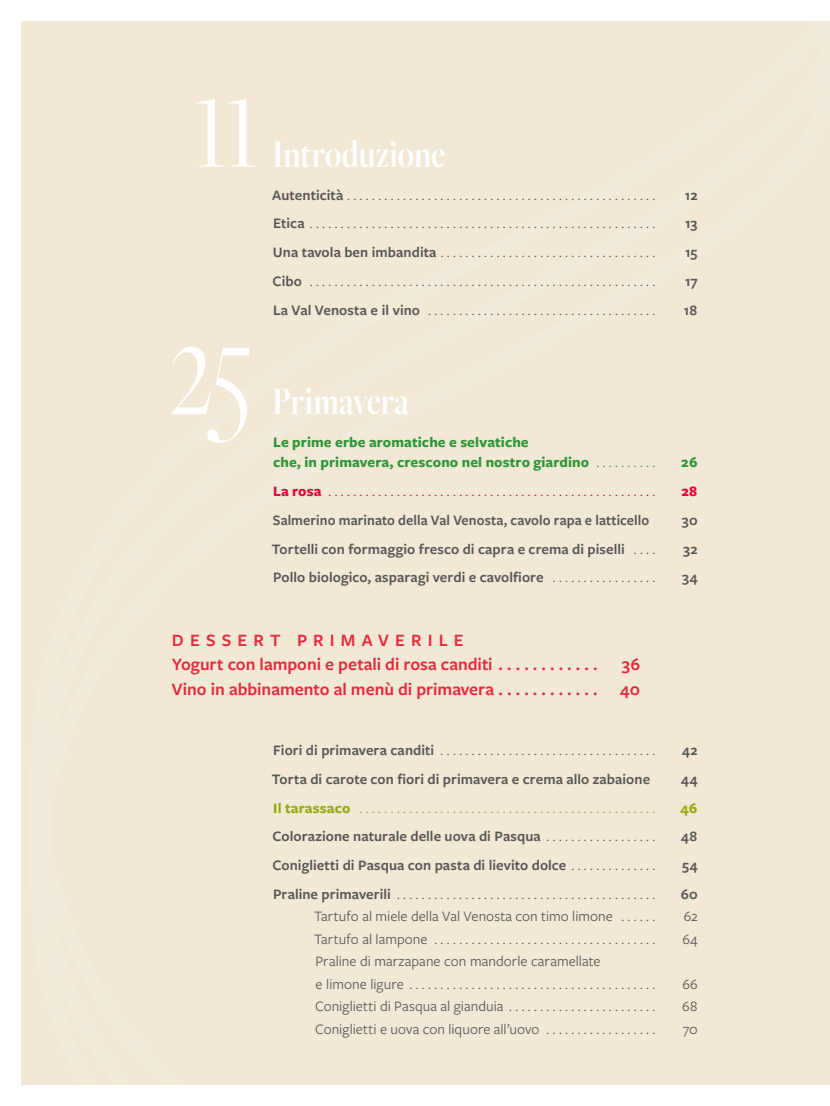
<style>
.page{position:relative;width:830px;height:1106px;background:#fff}
.page>*{position:absolute;margin:0;border:0;box-sizing:border-box;transform-origin:0 0}
.t1{font:300 141.75px/247.6px "Freight Big Cmp Pro";color:#fff}
.t2{font:600 40.5px "Freight Big Cmp Pro";letter-spacing:-.005em;color:#fff}
.t3{font:600 18px/24.3px "Freight Sans Pro";color:#e62a3e}
.t4{font:15px/22.5px "Freight Sans Pro";letter-spacing:.005em;color:#575756}
.t5{font:600 15px "Freight Sans Pro";letter-spacing:.005em;color:#575756}
.t6{font:700 15px/20.2px "Freight Sans Pro";letter-spacing:.005em;color:#2f9638}
.t7{font:15px "Freight Sans Pro";color:#e4003a}
.t8{font:15px "Freight Sans Pro";color:#98ab10}
.t9{font:600 15px "Freight Sans Pro";letter-spacing:.005em;color:#575756;scale:.96 1}
.t10{font:700 15px "Freight Sans Pro";color:#e4003a}
.t11{font:700 15px "Freight Sans Pro";color:#98ab10}
.s1{font-weight:600}
.s2{font-weight:400}
.s3{font-weight:700}
</style>
<div class="page">
<div style="left:26px;top:21px;width:803px;height:1064px;background:#f1e8d5"></div>
<h1 class="t1" style="left:169px;top:-5px;width:91px">11<br>25</h1>
<h2 class="t2" style="left:272px;top:128px;width:174px">Introduzione</h2>
<p class="t4" style="left:272px;top:183px;width:378px"><span class="s1">Autenticità</span> . . . . . . . . . . . . . . . . . . . . . . . . . . . . . . . . . . . . . . . . . . . . . . . . .</p>
<p class="t5" style="left:684px;top:184px;width:14px">12</p>
<p class="t4" style="left:273px;top:212px;width:377px"><span class="s1">Etica</span> . . . . . . . . . . . . . . . . . . . . . . . . . . . . . . . . . . . . . . . . . . . . . . . . . . . . . . .</p>
<p class="t5" style="left:684px;top:213px;width:14px">13</p>
<p class="t4" style="left:273px;top:240px;width:377px"><span class="s1">Una tavola ben imbandita</span> . . . . . . . . . . . . . . . . . . . . . . . . . . . . . . . . . .</p>
<p class="t5" style="left:684px;top:242px;width:14px">15</p>
<p class="t4" style="left:272px;top:269px;width:378px"><span class="s1">Cibo</span> . . . . . . . . . . . . . . . . . . . . . . . . . . . . . . . . . . . . . . . . . . . . . . . . . . . . . . .</p>
<p class="t5" style="left:684px;top:271px;width:14px">17</p>
<p class="t4" style="left:273px;top:298px;width:377px"><span class="s1">La Val Venosta e il vino</span> . . . . . . . . . . . . . . . . . . . . . . . . . . . . . . . . . . . .</p>
<p class="t5" style="left:683px;top:300px;width:15px">18</p>
<h2 class="t2" style="left:272px;top:375px;width:138px">Primavera</h2>
<p class="t6" style="left:273px;top:431px;width:377px">Le prime erbe aromatiche e selvatiche<br>che, in primavera, crescono nel nostro giardino <span class="s2">. . . . . . . . .</span></p>
<p class="t6" style="left:681px;top:452px;width:18px">26</p>
<p class="t7" style="left:273px;top:481px;width:377px"><span class="s3">La rosa</span> . . . . . . . . . . . . . . . . . . . . . . . . . . . . . . . . . . . . . . . . . . . . . . . . . . . .</p>
<p class="t10" style="left:681px;top:481px;width:17px">28</p>
<p class="t9" style="left:273px;top:510px;width:393px">Salmerino marinato della Val Venosta, cavolo rapa e latticello</p>
<p class="t5" style="left:681px;top:510px;width:17px">30</p>
<p class="t5" style="left:272px;top:538px;width:378px">Tortelli con formaggio fresco di capra e crema di piselli <span class="s2">. . .</span></p>
<p class="t5" style="left:682px;top:538px;width:16px">32</p>
<p class="t5" style="left:273px;top:567px;width:377px">Pollo biologico, asparagi verdi e cavolfiore <span class="s2">. . . . . . . . . . . . . . . .</span></p>
<p class="t5" style="left:681px;top:567px;width:17px">34</p>
<p class="t3" style="left:172px;top:627px;width:418px">DESSERT PRIMAVERILE<br>Yogurt con lamponi e petali di rosa canditi . . . . . . . . . . .</p>
<p class="t3" style="left:621px;top:651px;width:20px">36</p>
<p class="t3" style="left:172px;top:676px;width:418px">Vino in abbinamento al menù di primavera . . . . . . . . . . .</p>
<p class="t3" style="left:619px;top:676px;width:22px">40</p>
<p class="t4" style="left:273px;top:738px;width:377px"><span class="s1">Fiori di primavera canditi</span> . . . . . . . . . . . . . . . . . . . . . . . . . . . . . . . . . .</p>
<p class="t5" style="left:681px;top:740px;width:17px">42</p>
<p class="t5" style="left:272px;top:768px;width:379px">Torta di carote con fiori di primavera e crema allo zabaione</p>
<p class="t5" style="left:680px;top:768px;width:18px">44</p>
<p class="t8" style="left:273px;top:797px;width:377px"><span class="s3">Il tarassaco</span> . . . . . . . . . . . . . . . . . . . . . . . . . . . . . . . . . . . . . . . . . . . . . . .</p>
<p class="t11" style="left:679px;top:797px;width:19px">46</p>
<p class="t5" style="left:272px;top:826px;width:378px">Colorazione naturale delle uova di Pasqua <span class="s2">. . . . . . . . . . . . . . . . .</span></p>
<p class="t5" style="left:680px;top:826px;width:18px">48</p>
<p class="t5" style="left:272px;top:855px;width:378px">Coniglietti di Pasqua con pasta di lievito dolce <span class="s2">. . . . . . . . . . . . .</span></p>
<p class="t5" style="left:681px;top:855px;width:17px">54</p>
<p class="t4" style="left:273px;top:882px;width:377px"><span class="s1">Praline primaverili</span> . . . . . . . . . . . . . . . . . . . . . . . . . . . . . . . . . . . . . . . . .</p>
<p class="t5" style="left:680px;top:883px;width:18px">60</p>
<p class="t4" style="left:314px;top:904px;width:336px">Tartufo al miele della Val Venosta con timo limone . . . . .</p>
<p class="t4" style="left:683px;top:904px;width:16px">62</p>
<p class="t4" style="left:314px;top:927px;width:336px">Tartufo al lampone . . . . . . . . . . . . . . . . . . . . . . . . . . . . . . . . . . .</p>
<p class="t4" style="left:682px;top:927px;width:17px">64</p>
<p class="t4" style="left:315px;top:949px;width:335px">Praline di marzapane con mandorle caramellate<br>e limone ligure . . . . . . . . . . . . . . . . . . . . . . . . . . . . . . . . . . . . . . .</p>
<p class="t4" style="left:682px;top:972px;width:17px">66</p>
<p class="t4" style="left:315px;top:994px;width:335px">Coniglietti di Pasqua al gianduia . . . . . . . . . . . . . . . . . . . . . . .</p>
<p class="t4" style="left:682px;top:994px;width:17px">68</p>
<p class="t4" style="left:315px;top:1017px;width:335px">Coniglietti e uova con liquore all’uovo . . . . . . . . . . . . . . . . .</p>
<p class="t4" style="left:682px;top:1017px;width:17px">70</p>
</div>
